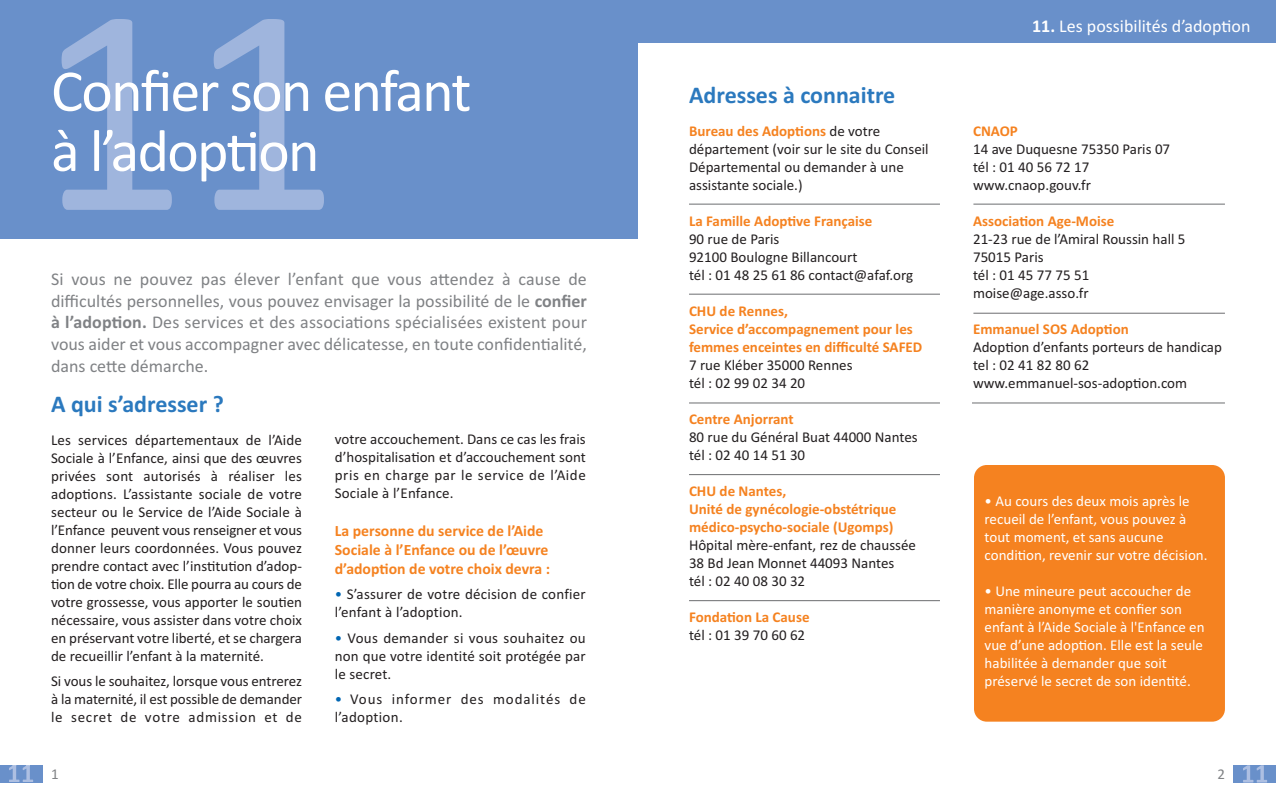
<style>
.page{position:relative;width:1276px;height:808px;background:#fff}
.page>*{position:absolute;margin:0;border:0;box-sizing:border-box;transform-origin:0 0}
.t1{font:60px/60px "Calibri";letter-spacing:-.03em;color:#fff}
.t2{font:700 24px "Calibri";color:#2b79be}
.t3{font:18px/21.6px "Calibri";color:#808285;text-align:justify}
.t4{font:18px "Calibri";color:#fff}
.t5{font:700 15.75px/18.9px "Calibri";color:#f58220}
.t6{font:15px/18px "Calibri";color:#231f20}
.t7{font:15px/18px "Calibri";color:#fff}
.t8{font:700 15px/18px "Calibri";color:#f58220}
.t9{font:15px/18px "Calibri";letter-spacing:.06em;color:#231f20}
.t10{font:15px "Calibri";color:#808285}
.s1{font-weight:700}
.s2{color:#0166b3}
.s3{font-weight:700;color:#f58220}
</style>
<div class="page">
<div style="left:974px;top:465px;width:251px;height:257px;background:#f58220;border-radius:13px"></div>
<div style="left:0;top:765px;width:43px;height:17px;background:#6990ca"></div>
<svg style="left:9px;top:765px;width:24px;height:17px"></svg>
<div style="left:1233px;top:765px;width:43px;height:17px;background:#6990ca"></div>
<svg style="left:1243px;top:765px;width:24px;height:17px"></svg>
<div style="left:0;top:0;width:638px;height:239px;background:#6990ca"></div>
<svg style="left:62px;top:19px;width:262px;height:191px"></svg>
<div style="left:630px;top:0;width:646px;height:43px;background:#6990ca"></div>
<hr style="left:689px;top:294px;width:251px;height:1px;background:#6c6d70">
<hr style="left:689px;top:204px;width:251px;height:1px;background:#6c6d70">
<hr style="left:689px;top:403px;width:251px;height:1px;background:#6c6d70">
<hr style="left:689px;top:474px;width:251px;height:1px;background:#6c6d70">
<hr style="left:689px;top:600px;width:251px;height:1px;background:#6c6d70">
<hr style="left:972px;top:403px;width:253px;height:1px;background:#6c6d70">
<hr style="left:973px;top:313px;width:252px;height:1px;background:#6c6d70">
<hr style="left:973px;top:204px;width:252px;height:1px;background:#6c6d70">
<h1 class="t1" style="left:51px;top:60px;width:422px">Confier son enfant à l’adoption</h1>
<p class="t3" style="left:51px;top:268px;width:537px">Si vous ne pouvez pas élever l’enfant que vous attendez à cause de difficultés personnelles, vous pouvez envisager la possibilité de le <span class="s1">confier à l’adoption.</span> Des services et des associations spécialisées existent pour vous aider et vous accompagner avec délicatesse, en toute confidentialité, dans cette démarche.</p>
<h2 class="t2" style="left:51px;top:390px;width:174px">A qui s’adresser ?</h2>
<p class="t6" style="left:51px;top:430px;width:252px;text-align:justify">Les services départementaux de l’Aide Sociale à l’Enfance, ainsi que des œuvres privées sont autorisés à réaliser les adoptions. L’assistante sociale de votre secteur ou le Service de l’Aide Sociale à l’Enfance peuvent vous renseigner et vous donner leurs coordonnées. Vous pouvez prendre contact avec l’institution d’adop&shy;tion de votre choix. Elle pourra au cours de votre grossesse, vous apporter le soutien nécessaire, vous assister dans votre choix en préservant votre liberté, et se chargera de recueillir l’enfant à la maternité.</p>
<p class="t6" style="left:51px;top:672px;width:252px;text-align:justify">Si vous le souhaitez, lorsque vous entrerez à la maternité, il est possible de demander le secret de votre admission et de</p>
<p class="t6" style="left:335px;top:430px;width:252px;text-align:justify">votre accouchement. Dans ce cas les frais d’hospitalisation et d’accouchement sont pris en charge par le service de l’Aide Sociale à l’Enfance.</p>
<p class="t5" style="left:335px;top:521px;width:217px">La personne du service de l’Aide<br>Sociale à l’Enfance ou de l’œuvre d’adoption de votre choix devra :</p>
<p class="t6" style="left:335px;top:585px;width:252px"><span class="s2">•</span> S’assurer de votre décision de confier l’enfant à l’adoption.</p>
<p class="t6" style="left:335px;top:628px;width:252px;text-align:justify"><span class="s2">•</span> Vous demander si vous souhaitez ou non que votre identité soit protégée par le secret.</p>
<p class="t9" style="left:335px;top:690px;width:252px"><span class="s2">•</span> Vous informer des modalités de l’adoption.</p>
<h2 class="t2" style="left:689px;top:81px;width:208px">Adresses à connaitre</h2>
<p class="t6" style="left:689px;top:122px;width:241px"><span class="s3">Bureau des Adoptions</span> de votre département (voir sur le site du Conseil<br>Départemental ou demander à une assistante sociale.)</p>
<p class="t8" style="left:689px;top:212px;width:185px">La Famille Adoptive Française</p>
<p class="t6" style="left:689px;top:230px;width:226px">90 rue de Paris<br>92100 Boulogne Billancourt<br>tél : 01 48 25 61 86 contact@afaf.org</p>
<p class="t8" style="left:689px;top:302px;width:235px">CHU de Rennes,<br>Service d’accompagnement pour les femmes enceintes en difficulté SAFED</p>
<p class="t6" style="left:689px;top:356px;width:165px">7 rue Kléber 35000 Rennes tél : 02 99 02 34 20</p>
<p class="t8" style="left:689px;top:410px;width:106px">Centre Anjorrant</p>
<p class="t6" style="left:689px;top:428px;width:230px">80 rue du Général Buat 44000 Nantes tél : 02 40 14 51 30</p>
<p class="t8" style="left:689px;top:482px;width:209px">CHU de Nantes,<br>Unité de gynécologie-obstétrique médico-psycho-sociale (Ugomps)</p>
<p class="t6" style="left:689px;top:536px;width:228px">Hôpital mère-enfant, rez de chaussée<br>38 Bd Jean Monnet 44093 Nantes<br>tél : 02 40 08 30 32</p>
<p class="t8" style="left:689px;top:608px;width:122px">Fondation La Cause</p>
<p class="t6" style="left:689px;top:626px;width:118px">tél : 01 39 70 60 62</p>
<p class="t4" style="left:1032px;top:15px;width:220px"><span class="s1">11.</span> Les possibilités d’adoption</p>
<p class="t8" style="left:973px;top:122px;width:46px">CNAOP</p>
<p class="t6" style="left:973px;top:140px;width:199px">14 ave Duquesne 75350 Paris 07 tél : 01 40 56 72 17 www.cnaop.gouv.fr</p>
<p class="t8" style="left:973px;top:212px;width:143px">Association Age-Moise</p>
<p class="t6" style="left:973px;top:230px;width:214px">21-23 rue de l’Amiral Roussin hall 5<br>75015 Paris<br>tél : 01 45 77 75 51 moise@age.asso.fr</p>
<p class="t8" style="left:973px;top:320px;width:157px">Emmanuel SOS Adoption</p>
<p class="t6" style="left:973px;top:338px;width:250px">Adoption d’enfants porteurs de handicap tel : 02 41 82 80 62 www.emmanuel-sos-adoption.com</p>
<p class="t7" style="left:984px;top:492px;width:224px">• Au cours des deux mois après le recueil de l’enfant, vous pouvez à tout moment, et sans aucune condition, revenir sur votre décision.</p>
<p class="t7" style="left:984px;top:582px;width:221px">• Une mineure peut accoucher de manière anonyme et confier son enfant à l’Aide Sociale à l'Enfance en vue d’une adoption. Elle est la seule habilitée à demander que soit préservé le secret de son identité.</p>
<p class="t10" style="left:51px;top:765px;width:9px">1</p>
<p class="t10" style="left:1217px;top:765px;width:9px">2</p>
</div>
